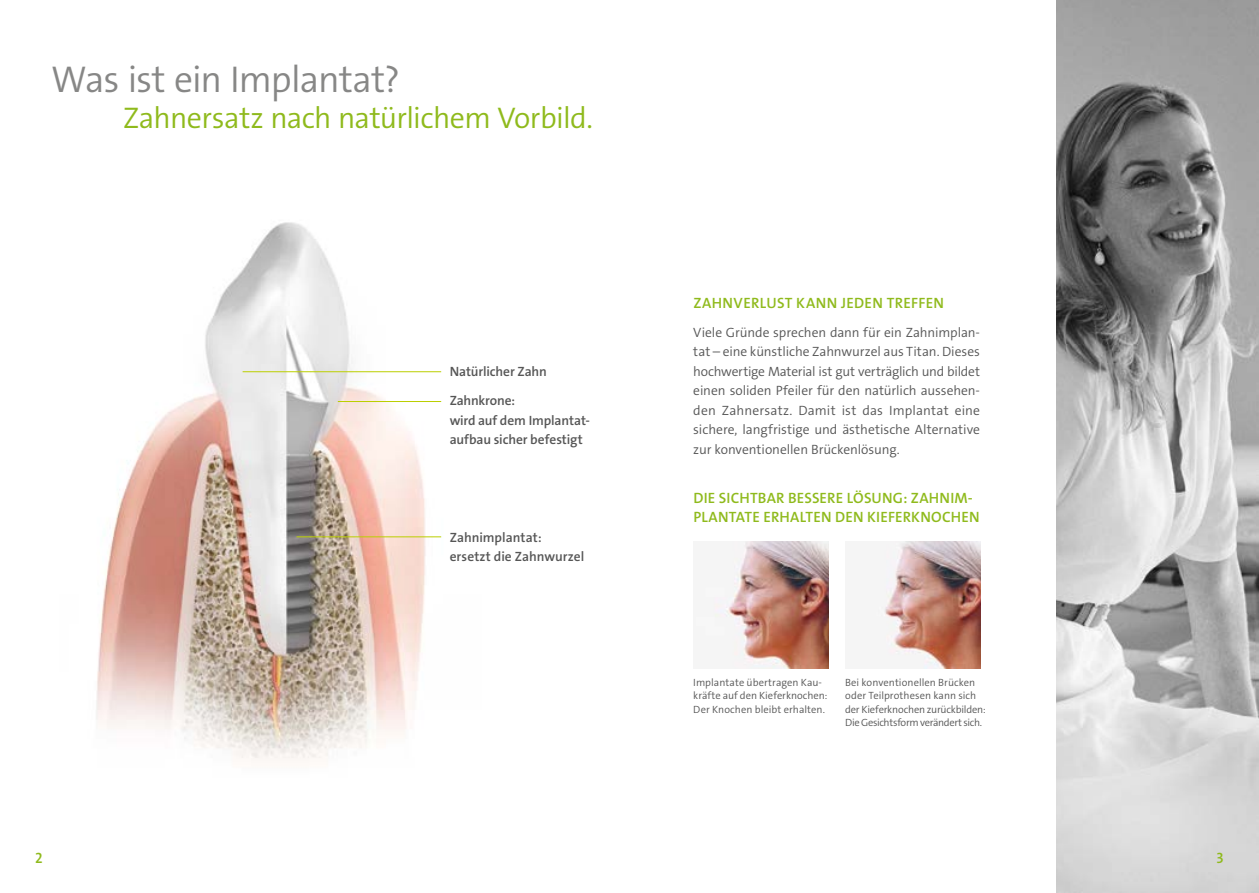
<style>
.page{position:relative;width:1259px;height:893px;background:#fff}
.page>*{position:absolute;margin:0;border:0;box-sizing:border-box;transform-origin:0 0}
.t1{font:37.5px "The Sans LP4 Se Lig";letter-spacing:-.03em;color:#878786}
.t2{font:30px "The Sans LP4 Se Lig";letter-spacing:-.02em;color:#8fba1c}
.t3{font:15px/19.5px "The Sans LP6 Se Bld";letter-spacing:.015em;color:#8fba1c}
.t4{font:13.5px/19.5px "The Sans LP4 Se Lig";letter-spacing:-.005em;color:#565656;text-align:justify}
.t5{font:13.5px/19.5px "The Sans LP6 Se Bld";letter-spacing:-.005em;color:#565656}
.t6{font:10.5px/13.5px "The Sans LP4 Se Lig";color:#565656}
</style>
<div class="page">
<img style="left:96px;top:222px;width:346px;height:539px">
<img style="left:713px;top:542px;width:115px;height:126px">
<img style="left:878px;top:542px;width:102px;height:126px">
<img style="left:1056px;top:0;width:203px;height:893px">
<hr style="left:243px;top:371px;width:198px;height:1px;background:#bbcf00">
<hr style="left:338px;top:401px;width:103px;height:1px;background:#bbcf00">
<hr style="left:296px;top:536px;width:145px;height:1px;background:#bbcf00">
<h1 class="t1" style="left:51px;top:55px;width:350px">Was ist ein Implantat?</h1>
<h2 class="t2" style="left:123px;top:98px;width:471px">Zahnersatz nach natürlichem Vorbild.</h2>
<p class="t5" style="left:450px;top:357px;width:99px;line-height:29.2px">Natürlicher Zahn<br>Zahnkrone:</p>
<p class="t5" style="left:450px;top:410px;width:142px">wird auf dem Implantat&shy;aufbau sicher befestigt</p>
<p class="t5" style="left:450px;top:527px;width:136px">Zahnimplantat: ersetzt die Zahnwurzel</p>
<p class="t3" style="left:693px;top:293px;width:252px">ZAHNVERLUST KANN JEDEN TREFFEN</p>
<p class="t4" style="left:693px;top:323px;width:288px">Viele Gründe sprechen dann für ein Zahnimplan&shy;tat – eine künstliche Zahnwurzel aus Titan. Dieses hochwertige Material ist gut verträglich und bildet einen soliden Pfeiler für den natürlich aussehen&shy;den Zahnersatz. Damit ist das Implantat eine sichere, langfristige und ästhetische Alternative zur konventionellen Brückenlösung.</p>
<p class="t3" style="left:693px;top:488px;width:288px">DIE SICHTBAR BESSERE LÖSUNG: ZAHNIM-<br>PLANTATE ERHALTEN DEN KIEFERKNOCHEN</p>
<p class="t6" style="left:693px;top:676px;width:136px">Implantate übertragen Kau&shy;kräfte auf den Kieferknochen:<br>Der Knochen bleibt erhalten.</p>
<p class="t6" style="left:845px;top:676px;width:142px">Bei konventionellen Brücken oder Teilprothesen kann sich der Kieferknochen zurückbilden:<br>Die Gesichtsform verändert sich.</p>
<p class="t3" style="left:35px;top:849px;width:9px">2</p>
<p class="t3" style="left:1216px;top:849px;width:9px">3</p>
</div>
